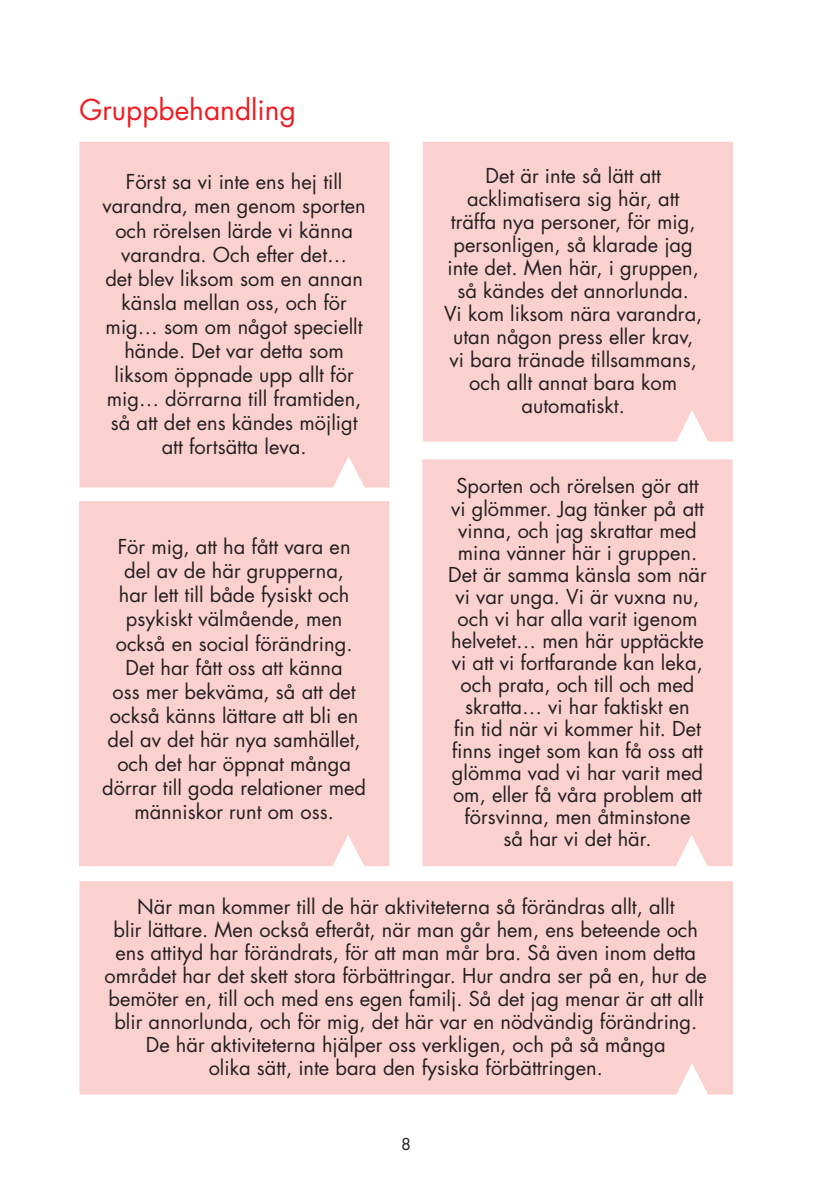
<style>
.page{position:relative;width:840px;height:1191px;background:#fff}
.page>*{position:absolute;margin:0;border:0;box-sizing:border-box;transform-origin:0 0}
.Ingress{font:28px "Futura Std";color:#ee1d23}
.Bubblorna{font:20px/24px "Futura Std";color:#231f20;text-align:center}
.t1{font:16px "Futura Std";color:#231f20}
</style>
<div class="page">
<div style="left:79px;top:881px;width:653px;height:213px;background:#fbd1d0"></div>
<div style="left:79px;top:501px;width:310px;height:365px;background:#fbd1d0"></div>
<svg style="left:422px;top:459px;width:310px;height:407px;background:#fbd2d1"></svg>
<div style="left:79px;top:142px;width:310px;height:345px;background:#fbd1d0"></div>
<div style="left:423px;top:142px;width:309px;height:299px;background:#fbd1d0"></div>
<p class="Ingress" style="left:79px;top:91px;width:218px">Gruppbehandling</p>
<p class="Bubblorna" style="left:102px;top:170px;width:265px">Först sa vi inte ens hej till varandra, men genom sporten och rörelsen lärde vi känna varandra. Och efter det…<br>det blev liksom som en annan känsla mellan oss, och för mig… som om något speciellt hände. Det var detta som liksom öppnade upp allt för mig… dörrarna till framtiden, så att det ens kändes möjligt att fortsätta leva.</p>
<p class="Bubblorna" style="left:102px;top:535px;width:265px">För mig, att ha fått vara en del av de här grupperna,<br>har lett till både fysiskt och psykiskt välmående, men också en social förändring.<br>Det har fått oss att känna<br>oss mer bekväma, så att det också känns lättare att bli en del av det här nya samhället, och det har öppnat många dörrar till goda relationer med människor runt om oss.</p>
<p class="Bubblorna" style="left:444px;top:164px;width:259px;line-height:23px">Det är inte så lätt att acklimatisera sig här, att träffa nya personer, för mig, personligen, så klarade jag inte det. Men här, i gruppen, så kändes det annorlunda.<br>Vi kom liksom nära varandra, utan någon press eller krav, vi bara tränade tillsammans, och allt annat bara kom automatiskt.</p>
<p class="Bubblorna" style="left:448px;top:475px;width:260px;line-height:22px">Sporten och rörelsen gör att vi glömmer. Jag tänker på att vinna, och jag skrattar med mina vänner här i gruppen.<br>Det är samma känsla som när vi var unga. Vi är vuxna nu, och vi har alla varit igenom helvetet… men här upptäckte vi att vi fortfarande kan leka, och prata, och till och med skratta… vi har faktiskt en<br>fin tid när vi kommer hit. Det finns inget som kan få oss att glömma vad vi har varit med om, eller få våra problem att försvinna, men åtminstone<br>så har vi det här.</p>
<p class="Bubblorna" style="left:104px;top:895px;width:603px;line-height:23px">När man kommer till de här aktiviteterna så förändras allt, allt<br>blir lättare. Men också efteråt, när man går hem, ens beteende och ens attityd har förändrats, för att man mår bra. Så även inom detta området har det skett stora förbättringar. Hur andra ser på en, hur de bemöter en, till och med ens egen familj. Så det jag menar är att allt blir annorlunda, och för mig, det här var en nödvändig förändring.<br>De här aktiviteterna hjälper oss verkligen, och på så många<br>olika sätt, inte bara den fysiska förbättringen.</p>
<p class="t1" style="left:401px;top:1134px;width:11px">8</p>
</div>
